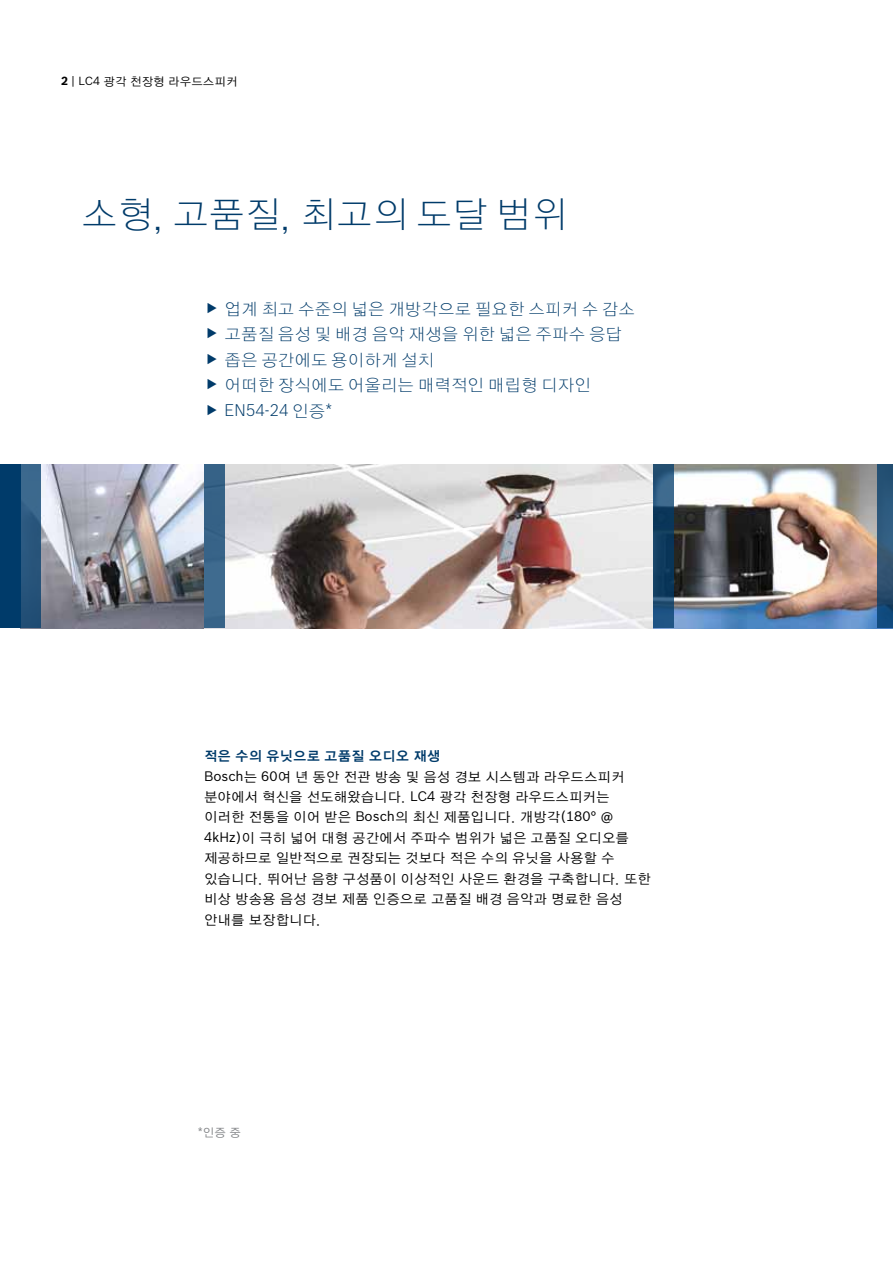
<style>
.page{position:relative;width:893px;height:1263px;background:#fff}
.page>*{position:absolute;margin:0;border:0;box-sizing:border-box;transform-origin:0 0}
.t1{font:36px "YGO11";color:#003b6a}
.t2{font:16.5px/25.5px "YGO11";letter-spacing:.005em;color:#003b6a}
.t3{font:300 16.5px "Bosch Sans";letter-spacing:.005em;color:#003b6a}
.t4{font:13.5px/20.4px "YGO12";color:#000}
.t5{font:13.5px "YGO14";color:#003b6a}
.t6{font:11.55px "YGO12";color:#000}
.t7{font:11.55px "YGO12";color:#808285}
.s1{font-family:"Bosch Sans";font-weight:700}
.s2{font-family:"Bosch Sans"}
.s3{font-family:"YGO11";font-weight:400}
</style>
<div class="page">
<img style="left:41px;top:465px;width:612px;height:163px">
<img style="left:674px;top:465px;width:204px;height:163px">
<div style="left:0;top:465px;width:20px;height:163px;background:#003b6a"></div>
<div style="left:20px;top:465px;width:21px;height:163px;background:linear-gradient(to bottom,#3c698f,#1d4a71)"></div>
<svg style="left:653px;top:465px;width:21px;height:163px;background:#1a486d"></svg>
<svg style="left:878px;top:465px;width:15px;height:163px;background:#285276"></svg>
<div style="left:204px;top:465px;width:21px;height:163px;background:#376388"></div>
<p class="t6" style="left:61px;top:75px;width:178px"><span class="s1">2</span> <span class="s2">| LC4</span> 광각 천장형 라우드스피커</p>
<h1 class="t1" style="left:82px;top:195px;width:488px">소형, 고품질, 최고의 도달 범위</h1>
<p class="t2" style="left:225px;top:297px;width:412px">업계 최고 수준의 넓은 개방각으로 필요한 스피커 수 감소 고품질 음성 및 배경 음악 재생을 위한 넓은 주파수 응답 좁은 공간에도 용이하게 설치<br>어떠한 장식에도 어울리는 매력적인 매립형 디자인</p>
<p class="t3" style="left:225px;top:398px;width:109px">EN54-24 <span class="s3">인증</span>*</p>
<p class="t5" style="left:204px;top:748px;width:238px">적은 수의 유닛으로 고품질 오디오 재생</p>
<p class="t4" style="left:204px;top:767px;width:448px"><span class="s2">Bosch</span>는 <span class="s2">60</span>여 년 동안 전관 방송 및 음성 경보 시스템과 라우드스피커 분야에서 혁신을 선도해왔습니다. <span class="s2">LC4</span> 광각 천장형 라우드스피커는 이러한 전통을 이어 받은 <span class="s2">Bosch</span>의 최신 제품입니다. 개방각<span class="s2">(180° @<br>4kHz)</span>이 극히 넓어 대형 공간에서 주파수 범위가 넓은 고품질 오디오를 제공하므로 일반적으로 권장되는 것보다 적은 수의 유닛을 사용할 수 있습니다. 뛰어난 음향 구성품이 이상적인 사운드 환경을 구축합니다. 또한 비상 방송용 음성 경보 제품 인증으로 고품질 배경 음악과 명료한 음성 안내를 보장합니다.</p>
<p class="t7" style="left:198px;top:1127px;width:45px"><span class="s2">*</span>인증 중</p>
</div>
